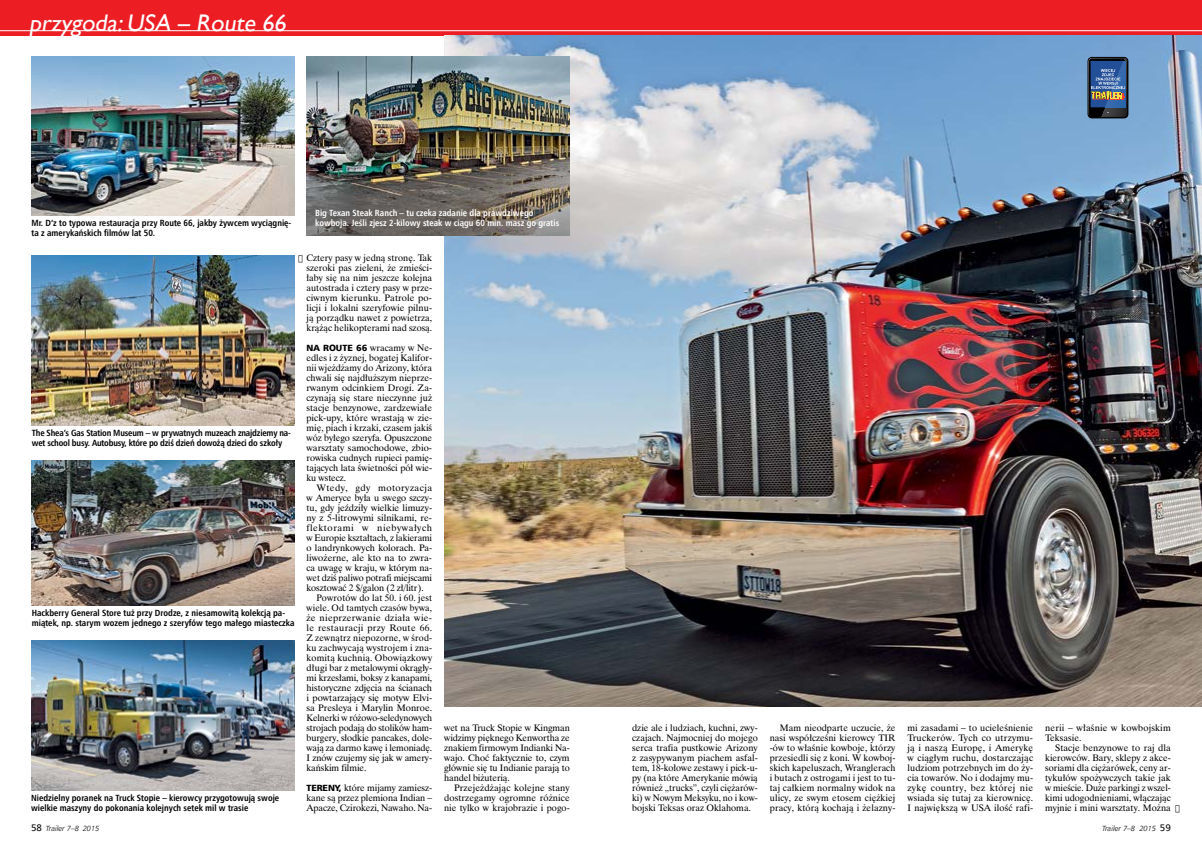
<style>
.page{position:relative;width:1202px;height:851px;background:#fff}
.page>*{position:absolute;margin:0;border:0;box-sizing:border-box;transform-origin:0 0}
.t1{font:italic 24px "Gill Sans";color:#fff}
.t2{font:9px/10px "Dutch 801 Rm PL";letter-spacing:-.005em;color:#000;text-align:justify}
.t3{font:9px/10px "Humnst 777 Cn EU Bold";color:#000}
.t4{font:9px/10px "Humnst 777 Cn EU Bold";letter-spacing:-.02em;color:#000}
.t5{font:9px/10px "Dutch 801 Rm PL";letter-spacing:.015em;color:#000}
.t6{font:9px/10px "Humnst 777 Cn EU Bold";color:#fff}
.t7{font:9px "Dutch 801 Rm PL";letter-spacing:.03em;color:#000}
.t8{font:9px "Dutch 801 Rm PL";letter-spacing:.02em;color:#000}
.t9{font:9px "Dutch 801 Rm PL";letter-spacing:.05em;color:#000}
.t10{font:9px "Dutch 801 Rm PL";letter-spacing:.04em;color:#000}
.t11{font:7.5px "Humnst 777 Lt EU Italic";color:#000}
.s1{font-family:"Humnst 777 Blk EU Normal"}
.s2{font-family:"Humnst 777 EU Normal";font-size:9.5px}
</style>
<div class="page">
<div style="left:0;top:0;width:1202px;height:35px;background:#ed1d24"></div>
<hr style="left:0;top:30px;width:1202px;height:1px;background:#fff">
<img style="left:444px;top:35px;width:758px;height:671px">
<img style="left:32px;top:255px;width:262px;height:170px">
<img style="left:31px;top:56px;width:263px;height:159px">
<svg style="left:1088px;top:57px;width:40px;height:61px;background:#415470"></svg>
<img style="left:32px;top:640px;width:262px;height:150px">
<img style="left:32px;top:460px;width:262px;height:145px">
<img style="left:306px;top:56px;width:264px;height:179px">
<h1 class="t1" style="left:29px;top:8px;width:262px">przygoda:USA – Route 66</h1>
<p class="t3" style="left:32px;top:217px;width:261px">Mr. D’z to typowa restauracja przy Route 66, jakby żywcem wyciągnię&shy;ta z amerykańskich filmów lat 50.</p>
<p class="t4" style="left:32px;top:427px;width:261px">The Shea’s Gas Station Museum – w prywatnych muzeach znajdziemy na&shy;wet school busy. Autobusy, które po dziś dzień dowożą dzieci do szkoły</p>
<p class="t3" style="left:32px;top:607px;width:264px">Hackberry General Store tuż przy Drodze, z niesamowitą kolekcją pa&shy;miątek, np. starym wozem jednego z szeryfów tego małego miasteczka</p>
<p class="t3" style="left:31px;top:792px;width:250px">Niedzielny poranek na Truck Stopie – kierowcy przygotowują swoje wielkie maszyny do pokonania kolejnych setek mil w trasie</p>
<p class="t6" style="left:315px;top:207px;width:246px">Big Texan Steak Ranch – tu czeka zadanie dla prawdziwego kowboja. Jeśli zjesz 2-kilowy steak w ciągu 60 min. masz go gratis</p>
<p class="t2" style="left:306px;top:252px;width:127px">Cztery pasy w jedną stronę. Tak szeroki pas zieleni, że zmieści&shy;łaby się na nim jeszcze kolejna autostrada i cztery pasy w prze&shy;ciwnym kierunku. Patrole po&shy;licji i lokalni szeryfowie pilnu&shy;ją porządku nawet z powietrza, krążąc helikopterami nad szosą.</p>
<p class="t2" style="left:306px;top:342px;width:127px"><span class="s1">NA ROUTE 66</span> wracamy w Ne&shy;edles i z żyznej, bogatej Kalifor&shy;nii wjeżdżamy do Arizony, która chwali się najdłuższym nieprze&shy;rwanym odcinkiem Drogi. Za&shy;czynają się stare nieczynne już stacje benzynowe, zardzewiałe pick-upy, które wrastają w zie&shy;mię, piach i krzaki, czasem jakiś wóz byłego szeryfa. Opuszczone warsztaty samochodowe, zbio&shy;rowiska cudnych rupieci pamię&shy;tających lata świetności pół wie&shy;ku wstecz.</p>
<p class="t10" style="left:316px;top:481px;width:117px">Wtedy, gdy motoryzacja</p>
<p class="t2" style="left:306px;top:492px;width:127px">w Ameryce była u swego szczy-</p>
<p class="t2" style="left:306px;top:502px;width:127px">tu, gdy jeździły wielkie limuzy-</p>
<p class="t2" style="left:306px;top:512px;width:127px">ny z 5-litrowymi silnikami, re-</p>
<p class="t9" style="left:306px;top:521px;width:127px">flektorami w niebywałych</p>
<p class="t2" style="left:306px;top:532px;width:127px">w Europie kształtach, z lakierami</p>
<p class="t2" style="left:306px;top:542px;width:127px">o landrynkowych kolorach. Pa-</p>
<p class="t2" style="left:306px;top:552px;width:127px">liwożerne, ale kto na to zwra-</p>
<p class="t2" style="left:306px;top:562px;width:127px">ca uwagę w kraju, w którym na-</p>
<p class="t2" style="left:306px;top:572px;width:127px">wet dziś paliwo potrafi miejscami</p>
<p class="t2" style="left:306px;top:582px;width:119px">kosztować 2 $/galon (2 zł/litr).</p>
<p class="t5" style="left:316px;top:592px;width:117px">Powrotów do lat 50. i 60. jest</p>
<p class="t2" style="left:306px;top:602px;width:127px">wiele. Od tamtych czasów bywa,</p>
<p class="t7" style="left:306px;top:611px;width:127px">że nieprzerwanie działa wie-</p>
<p class="t7" style="left:306px;top:621px;width:127px">le restauracji przy Route 66.</p>
<p class="t5" style="left:306px;top:632px;width:127px">Z zewnątrz niepozorne, w środ-</p>
<p class="t5" style="left:306px;top:642px;width:127px">ku zachwycają wystrojem i zna-</p>
<p class="t8" style="left:306px;top:651px;width:127px">komitą kuchnią. Obowiązkowy</p>
<p class="t2" style="left:306px;top:662px;width:127px">długi bar z metalowymi okrągły-</p>
<p class="t2" style="left:306px;top:672px;width:127px">mi krzesłami, boksy z kanapami,</p>
<p class="t2" style="left:306px;top:682px;width:127px">historyczne zdjęcia na ścianach</p>
<p class="t2" style="left:306px;top:692px;width:127px">i powtarzający się motyw Elvi-</p>
<p class="t2" style="left:306px;top:702px;width:127px">sa Presleya i Marylin Monroe.</p>
<p class="t2" style="left:306px;top:712px;width:127px">Kelnerki w różowo-seledynowych</p>
<p class="t2" style="left:306px;top:722px;width:127px">strojach podają do stolików ham-</p>
<p class="t2" style="left:306px;top:732px;width:127px">burgery, słodkie pancakes, dole-</p>
<p class="t2" style="left:306px;top:742px;width:127px">wają za darmo kawę i lemoniadę.</p>
<p class="t2" style="left:306px;top:752px;width:127px">I znów czujemy się jak w amery-</p>
<p class="t2" style="left:306px;top:762px;width:61px">kańskim filmie.</p>
<p class="t2" style="left:306px;top:782px;width:127px"><span class="s1">TERENY,</span> które mijamy zamiesz&shy;kane są przez plemiona Indian – Apacze, Czirokezi, Nawaho. Na-</p>
<p class="t2" style="left:444px;top:722px;width:127px">wet na Truck Stopie w Kingman widzimy pięknego Kenwortha ze znakiem firmowym Indianki Na&shy;wajo. Choć faktycznie to, czym głównie się tu Indianie parają to handel biżuterią.</p>
<p class="t2" style="left:444px;top:782px;width:127px;text-indent:10px">Przejeżdżając kolejne stany dostrzegamy ogromne różnice nie tylko w krajobrazie i pogo-</p>
<p class="t2" style="left:632px;top:722px;width:127px">dzie ale i ludziach, kuchni, zwy&shy;czajach. Najmocniej do mojego serca trafia pustkowie Arizony z zasypywanym piachem asfal&shy;tem, 18-kołowe zestawy i pick-u&shy;py (na które Amerykanie mówią również „trucks”, czyli ciężarów&shy;ki) w Nowym Meksyku, no i kow&shy;bojski Teksas oraz Oklahoma.</p>
<p class="t2" style="left:770px;top:722px;width:127px;text-indent:10px">Mam nieodparte uczucie, że nasi współcześni kierowcy TIR -ów to właśnie kowboje, którzy przesiedli się z koni. W kowboj&shy;skich kapeluszach, Wranglerach i butach z ostrogami i jest to tu&shy;taj całkiem normalny widok na ulicy, ze swym etosem ciężkiej pracy, którą kochają i żelazny-</p>
<p class="t2" style="left:907px;top:722px;width:127px">mi zasadami – to ucieleśnienie Truckerów. Tych co utrzymu&shy;ją i naszą Europę, i Amerykę w ciągłym ruchu, dostarczając ludziom potrzebnych im do ży&shy;cia towarów. No i dodajmy mu&shy;zykę country, bez której nie wsiada się tutaj za kierownicę.<br>I największą w USA ilość rafi-</p>
<p class="t5" style="left:1045px;top:722px;width:127px">nerii – właśnie w kowbojskim<br>Teksasie.</p>
<p class="t2" style="left:1045px;top:742px;width:127px;text-indent:10px">Stacje benzynowe to raj dla kierowców. Bary, sklepy z akce&shy;soriami dla ciężarówek, ceny ar&shy;tykułów spożywczych takie jak w mieście. Duże parkingi z wszel&shy;kimi udogodnieniami, włączając myjnie i mini warsztaty. Można</p>
<p class="t11" style="left:31px;top:823px;width:70px"><span class="s2">58</span> Trailer 7–8 2015</p>
<p class="t11" style="left:1102px;top:823px;width:70px">Trailer 7–8 2015 <span class="s2">59</span></p>
</div>
